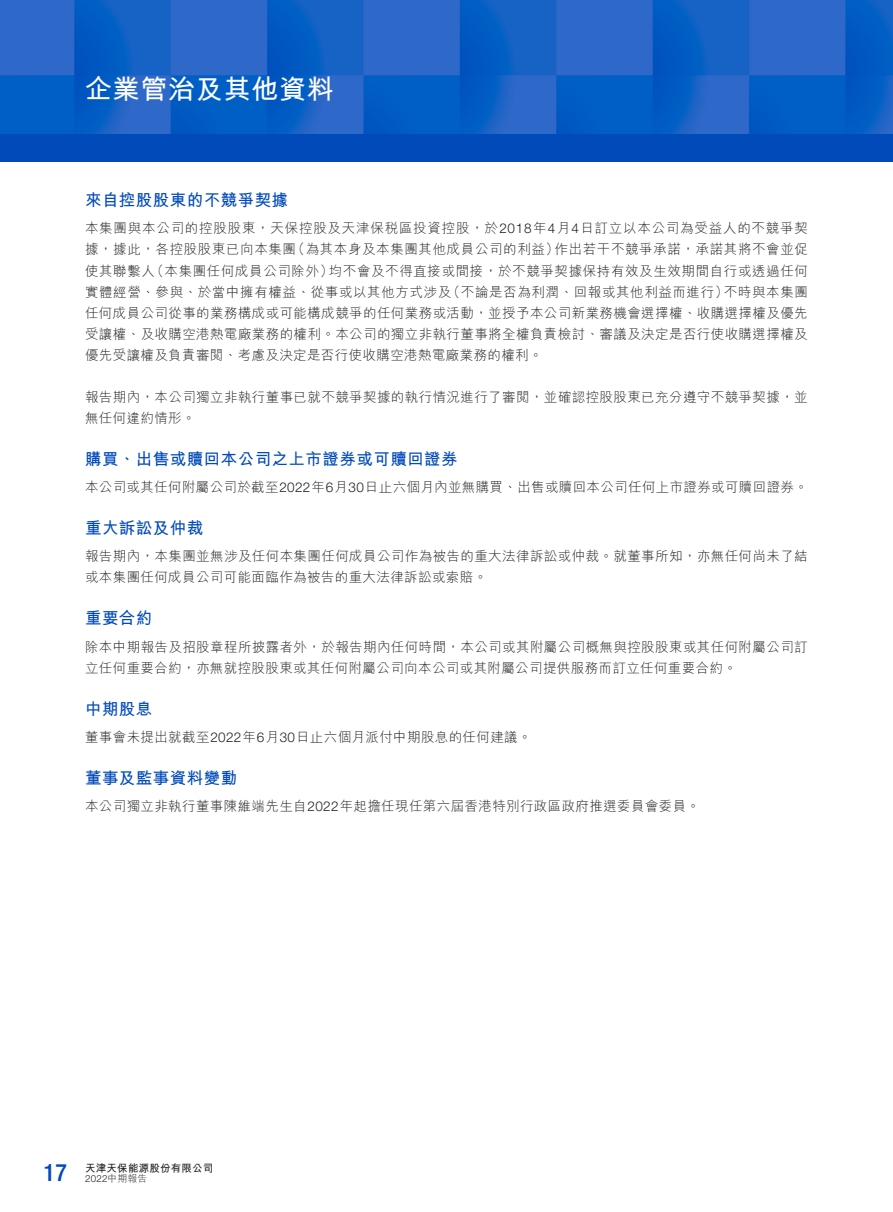
<style>
.page{position:relative;width:893px;height:1212px;background:#fff}
.page>*{position:absolute;margin:0;border:0;box-sizing:border-box;transform-origin:0 0}
.t1{font:700 27px "M Hei HK";letter-spacing:.03em;color:#fff}
.t2{font:500 condensed 24px "Helvetica Neue LT Std";color:#004aba}
.t3{font:700 16.5px "M Hei HK";letter-spacing:.03em;color:#004aba}
.t4{font:300 13.5px/21px "M Hei HK";letter-spacing:.03em;color:#231f20}
.t5{font:300 13.5px/21px "M Hei HK";letter-spacing:.055em;color:#231f20;text-align:right}
.t6{font:700 10.5px "M Hei HK";letter-spacing:.02em;color:#231f20}
.t7{font:300 9.75px "Helvetica Neue LT Std";color:#231f20}
.s1{font-family:"Helvetica Neue LT Std"}
.s2{font-family:"M Hei HK"}
</style>
<div class="page">
<img style="left:0;top:0;width:893px;height:134px">
<div style="left:0;top:134px;width:893px;height:28px;background:#004aba"></div>
<h1 class="t1" style="left:85px;top:69px;width:251px">企業管治及其他資料</h1>
<p class="t3" style="left:85px;top:188px;width:205px">來自控股股東的不競爭契據</p>
<p class="t5" style="left:85px;top:218px;width:724px">本集團與本公司的控股股東，天保控股及天津保稅區投資控股，於<span class="s1">2018</span>年<span class="s1">4</span>月<span class="s1">4</span>日訂立以本公司為受益人的不競爭契作出若干不競爭承諾，承諾其將不會並促</p>
<p class="t4" style="left:292px;top:239px;width:269px">（為其本身及本集團其他成員公司的利益）</p>
<p class="t4" style="left:85px;top:239px;width:213px">據，據此，各控股股東已向本集團</p>
<p class="t4" style="left:151px;top:260px;width:184px">（本集團任何成員公司除外）</p>
<p class="t4" style="left:329px;top:260px;width:481px">均不會及不得直接或間接，於不競爭契據保持有效及生效期間自行或透過任何</p>
<p class="t4" style="left:85px;top:260px;width:71px">使其聯繫人</p>
<p class="t4" style="left:85px;top:281px;width:724px">實體經營、參與、於當中擁有權益、從事或以其他方式涉及<br>任何成員公司從事的業務構成或可能構成競爭的任何業務或活動，並授予本公司新業務機會選擇權、收購選擇權及優先受讓權、及收購空港熱電廠業務的權利。本公司的獨立非執行董事將全權負責檢討、審議及決定是否行使收購選擇權及優先受讓權及負責審閱、考慮及決定是否行使收購空港熱電廠業務的權利。</p>
<p class="t4" style="left:85px;top:386px;width:724px">報告期內，本公司獨立非執行董事已就不競爭契據的執行情況進行了審閱，並確認控股股東已充分遵守不競爭契據，並無任何違約情形。</p>
<p class="t3" style="left:85px;top:446px;width:374px">購買、出售或贖回本公司之上市證券或可贖回證券</p>
<p class="t4" style="left:85px;top:476px;width:724px">本公司或其任何附屬公司於截至<span class="s1">2022</span>年<span class="s1">6</span>月<span class="s1">30</span>日止六個月內並無購買、出售或贖回本公司任何上市證券或可贖回證券。</p>
<p class="t3" style="left:85px;top:516px;width:120px">重大訴訟及仲裁</p>
<p class="t4" style="left:85px;top:546px;width:724px">報告期內，本集團並無涉及任何本集團任何成員公司作為被告的重大法律訴訟或仲裁。就董事所知，亦無任何尚未了結或本集團任何成員公司可能面臨作為被告的重大法律訴訟或索賠。</p>
<p class="t3" style="left:85px;top:606px;width:69px">重要合約</p>
<p class="t4" style="left:85px;top:636px;width:724px">除本中期報告及招股章程所披露者外，於報告期內任何時間，本公司或其附屬公司概無與控股股東或其任何附屬公司訂立任何重要合約，亦無就控股股東或其任何附屬公司向本公司或其附屬公司提供服務而訂立任何重要合約。</p>
<p class="t3" style="left:85px;top:697px;width:69px">中期股息</p>
<p class="t4" style="left:85px;top:726px;width:448px">董事會未提出就截至<span class="s1">2022</span>年<span class="s1">6</span>月<span class="s1">30</span>日止六個月派付中期股息的任何建議。</p>
<p class="t3" style="left:85px;top:766px;width:154px">董事及監事資料變動</p>
<p class="t4" style="left:85px;top:796px;width:617px">本公司獨立非執行董事陳維端先生自<span class="s1">2022</span>年起擔任現任第六屆香港特別行政區政府推選委員會委員。</p>
<p class="t4" style="left:447px;top:281px;width:283px">（不論是否為利潤、回報或其他利益而進行）</p>
<p class="t4" style="left:724px;top:281px;width:86px">不時與本集團</p>
<h2 class="t2" style="left:44px;top:1158px;width:25px">17</h2>
<p class="t6" style="left:85px;top:1160px;width:130px">天津天保能源股份有限公司</p>
<p class="t7" style="left:85px;top:1173px;width:63px">2022<span class="s2">中期報告</span></p>
</div>
